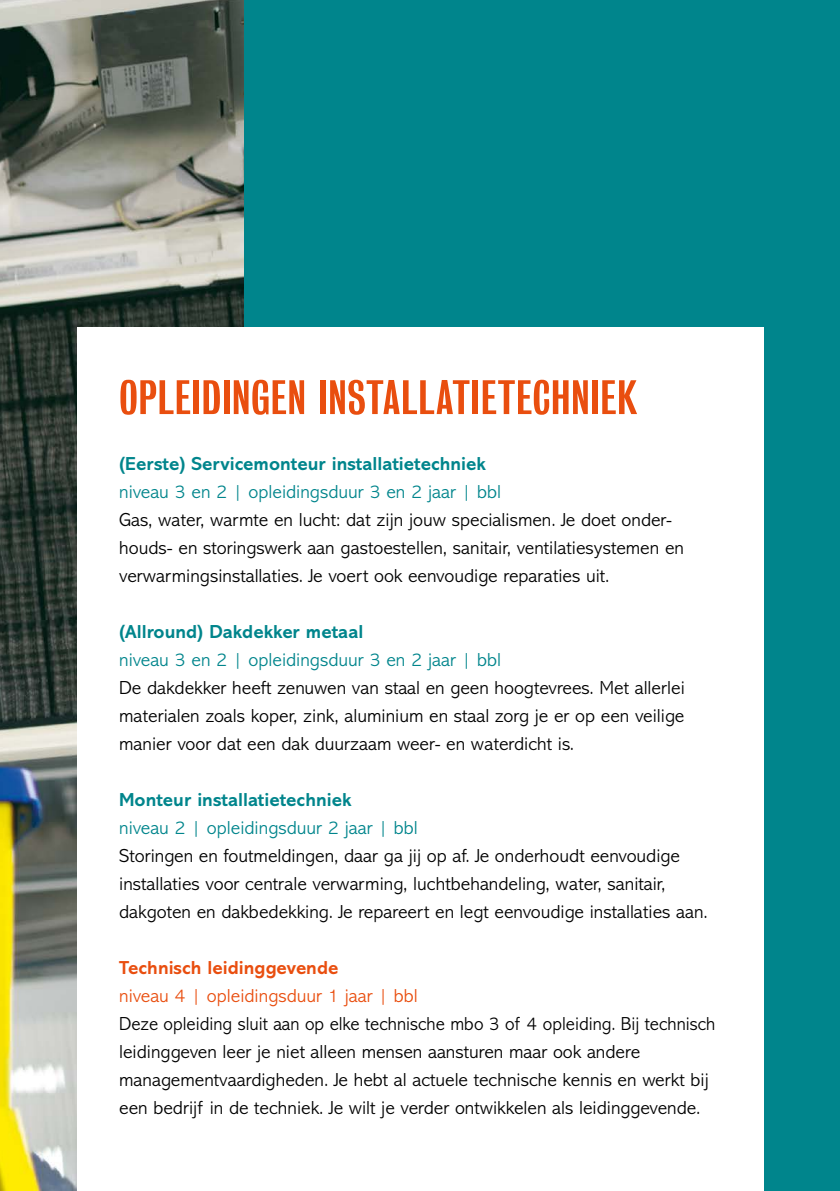
<style>
.page{position:relative;width:840px;height:1191px;background:#fff}
.page>*{position:absolute;margin:0;border:0;box-sizing:border-box;transform-origin:0 0}
.t1{font:44px "Bureau Grotesque One Three";letter-spacing:.01em;color:#e94e0f;scale:1.2 1}
.t2{font:300 19px/28px "Abadi MT Pro";color:#000}
.t3{font:300 19px/28px "Abadi MT Pro";color:#000;scale:.96 1}
.t4{font:300 19px "Abadi MT Pro";color:#00858c}
.t5{font:700 19px "Abadi MT Pro";color:#00858c}
.t6{font:300 19px "Abadi MT Pro";color:#e94e0f}
.t7{font:700 19px "Abadi MT Pro";color:#e94e0f}
</style>
<div class="page">
<img style="left:0;top:0;width:244px;height:1191px">
<div style="left:244px;top:0;width:595px;height:1191px;background:#00858c"></div>
<div style="left:77px;top:328px;width:686px;height:863px;background:#fff"></div>
<h1 class="t1" style="left:119px;top:373px;width:432px">OPLEIDINGEN INSTALLATIETECHNIEK</h1>
<p class="t5" style="left:119px;top:453px;width:368px">(Eerste) Servicemonteur installatietechniek</p>
<p class="t4" style="left:119px;top:481px;width:383px">niveau 3 en 2 | opleidingsduur 3 en 2 jaar | bbl</p>
<p class="t2" style="left:119px;top:506px;width:566px">Gas, water, warmte en lucht: dat zijn jouw specialismen. Je doet onder&shy;houds- en storingswerk aan gastoestellen, sanitair, ventilatiesystemen en verwarmingsinstallaties. Je voert ook eenvoudige reparaties uit.</p>
<p class="t5" style="left:119px;top:621px;width:245px">(Allround) Dakdekker metaal</p>
<p class="t4" style="left:119px;top:649px;width:383px">niveau 3 en 2 | opleidingsduur 3 en 2 jaar | bbl</p>
<p class="t2" style="left:119px;top:674px;width:567px;text-align:justify">De dakdekker heeft zenuwen van staal en geen hoogtevrees. Met allerlei materialen zoals koper, zink, aluminium en staal zorg je er op een veilige manier voor dat een dak duurzaam weer- en waterdicht is.</p>
<p class="t5" style="left:119px;top:789px;width:234px">Monteur installatietechniek</p>
<p class="t4" style="left:119px;top:817px;width:300px">niveau 2 | opleidingsduur 2 jaar | bbl</p>
<p class="t2" style="left:119px;top:842px;width:590px">Storingen en foutmeldingen, daar ga jij op af. Je onderhoudt eenvoudige installaties voor centrale verwarming, luchtbehandeling, water, sanitair, dakgoten en dakbedekking. Je repareert en legt eenvoudige installaties aan.</p>
<p class="t7" style="left:119px;top:957px;width:220px">Technisch leidinggevende</p>
<p class="t6" style="left:119px;top:985px;width:300px">niveau 4 | opleidingsduur 1 jaar | bbl</p>
<p class="t3" style="left:119px;top:1010px;width:622px">Deze opleiding sluit aan op elke technische mbo 3 of 4 opleiding. Bij technisch leidinggeven leer je niet alleen mensen aansturen maar ook andere managementvaardigheden. Je hebt al actuele technische kennis en werkt bij een bedrijf in de techniek. Je wilt je verder ontwikkelen als leidinggevende.</p>
</div>
